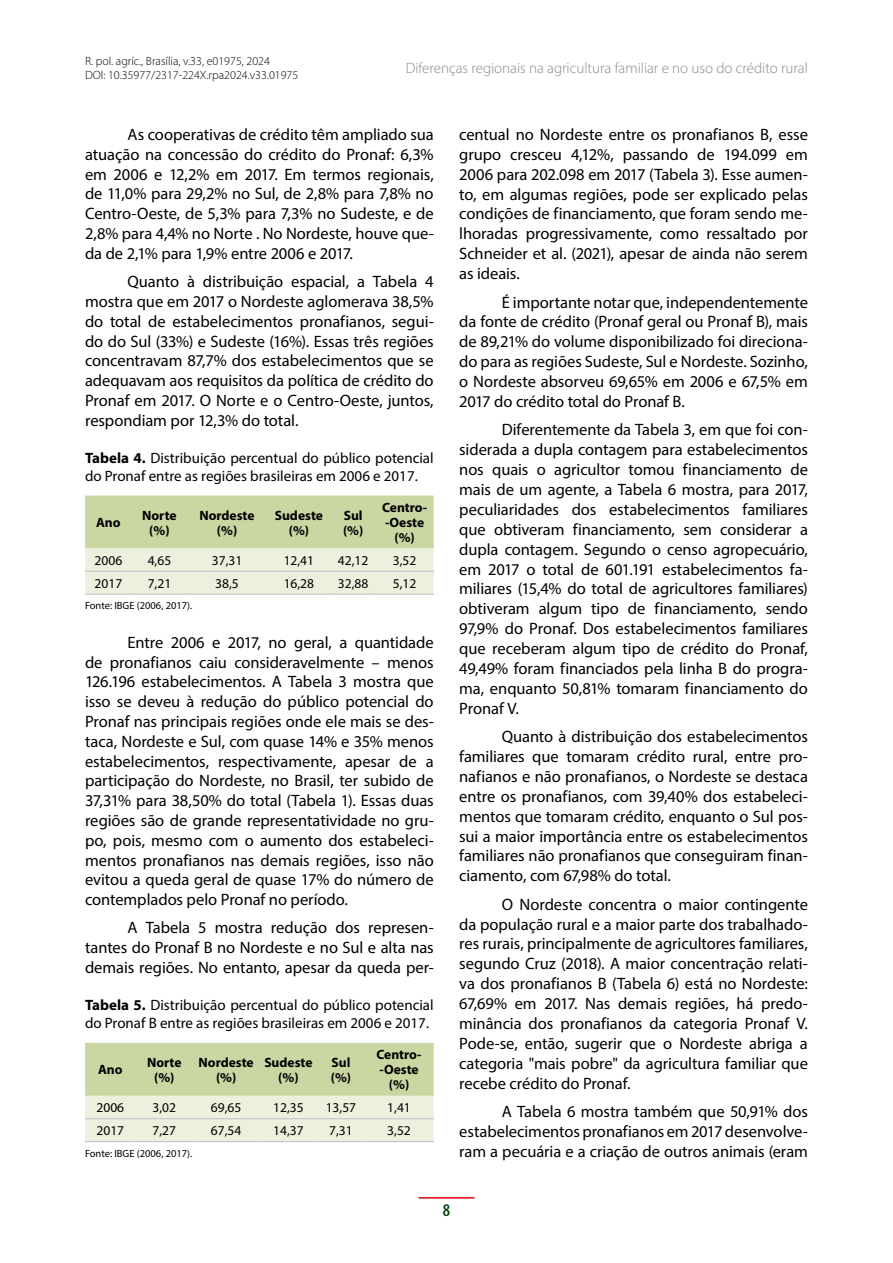
<style>
.page{position:relative;width:893px;height:1263px;background:#fff}
.page>*{position:absolute;margin:0;border:0;box-sizing:border-box;transform-origin:0 0}
.t1{font:600 condensed 18px "Myriad Pro";color:#004510}
.t2{font:16.5px/20px "Myriad Pro";letter-spacing:-.005em;color:#000;text-align:justify}
.t3{font:15px/18px "Myriad Pro";color:#000}
.t4{font:300 15px "Myriad Pro";color:#89878c}
.t5{font:700 13.5px/15px "Myriad Pro";color:#000;text-align:center}
.t6{font:13.5px "Myriad Pro";color:#000}
.t7{font:300 12px/14.4px "Myriad Pro";color:#000}
.t8{font:10.5px "Myriad Pro";color:#000}
.s1{font-weight:700}
</style>
<div class="page">
<hr style="left:418px;top:1197px;width:57px;height:1px;background:#e00209">
<svg style="left:85px;top:495px;width:349px;height:99px;background:#dae2be"></svg>
<hr style="left:85px;top:571px;width:47px;height:1px;background:#c3c5ca">
<hr style="left:132px;top:571px;width:55px;height:1px;background:#c3c5ca">
<hr style="left:187px;top:571px;width:80px;height:1px;background:#c3c5ca">
<hr style="left:267px;top:571px;width:64px;height:1px;background:#c3c5ca">
<hr style="left:331px;top:571px;width:45px;height:1px;background:#c3c5ca">
<hr style="left:376px;top:571px;width:58px;height:1px;background:#c3c5ca">
<hr style="left:85px;top:594px;width:47px;height:1px;background:#c3c5ca">
<hr style="left:132px;top:594px;width:55px;height:1px;background:#c3c5ca">
<hr style="left:187px;top:594px;width:80px;height:1px;background:#c3c5ca">
<hr style="left:267px;top:594px;width:64px;height:1px;background:#c3c5ca">
<hr style="left:331px;top:594px;width:45px;height:1px;background:#c3c5ca">
<hr style="left:376px;top:594px;width:58px;height:1px;background:#c3c5ca">
<svg style="left:85px;top:1043px;width:349px;height:98px;background:#d9e2bd"></svg>
<hr style="left:85px;top:1118px;width:51px;height:1px;background:#c3c5ca">
<hr style="left:136px;top:1118px;width:57px;height:1px;background:#c3c5ca">
<hr style="left:193px;top:1118px;width:66px;height:1px;background:#c3c5ca">
<hr style="left:259px;top:1118px;width:58px;height:1px;background:#c3c5ca">
<hr style="left:317px;top:1118px;width:47px;height:1px;background:#c3c5ca">
<hr style="left:364px;top:1118px;width:70px;height:1px;background:#c3c5ca">
<hr style="left:85px;top:1141px;width:51px;height:1px;background:#c3c5ca">
<hr style="left:136px;top:1141px;width:57px;height:1px;background:#c3c5ca">
<hr style="left:193px;top:1141px;width:66px;height:1px;background:#c3c5ca">
<hr style="left:259px;top:1141px;width:58px;height:1px;background:#c3c5ca">
<hr style="left:317px;top:1141px;width:47px;height:1px;background:#c3c5ca">
<hr style="left:364px;top:1141px;width:70px;height:1px;background:#c3c5ca">
<p class="t7" style="left:85px;top:54px;width:215px">R. pol. agríc., Brasília, v.33, e01975, 2024<br>DOI: 10.35977/2317-224X.rpa2024.v33.01975</p>
<p class="t4" style="left:406px;top:59px;width:404px">Diferenças regionais na agricultura familiar e no uso do crédito rural</p>
<p class="t2" style="left:85px;top:124px;width:350px;text-indent:43px">As cooperativas de crédito têm ampliado sua atuação na concessão do crédito do Pronaf: 6,3% em 2006 e 12,2% em 2017. Em termos regionais, de 11,0% para 29,2% no Sul, de 2,8% para 7,8% no Centro-Oeste, de 5,3% para 7,3% no Sudeste, e de 2,8% para 4,4% no Norte . No Nordeste, houve que&shy;da de 2,1% para 1,9% entre 2006 e 2017.</p>
<p class="t2" style="left:85px;top:271px;width:350px;text-indent:43px">Quanto à distribuição espacial, a Tabela 4 mostra que em 2017 o Nordeste aglomerava 38,5% do total de estabelecimentos pronafianos, segui&shy;do do Sul (33%) e Sudeste (16%). Essas três regiões concentravam 87,7% dos estabelecimentos que se adequavam aos requisitos da política de crédito do Pronaf em 2017. O Norte e o Centro-Oeste, juntos, respondiam por 12,3% do total.</p>
<p class="t3" style="left:85px;top:449px;width:350px"><span class="s1">Tabela 4.</span> Distribuição percentual do público potencial do Pronaf entre as regiões brasileiras em 2006 e 2017.</p>
<p class="t5" style="left:96px;top:515px;width:26px">Ano</p>
<p class="t5" style="left:142px;top:507px;width:36px">Norte (%)</p>
<p class="t5" style="left:200px;top:507px;width:57px">Nordeste (%)</p>
<p class="t5" style="left:275px;top:507px;width:50px">Sudeste (%)</p>
<p class="t5" style="left:343px;top:507px;width:22px;text-align:left">Sul (%)</p>
<p class="t5" style="left:382px;top:499px;width:47px">Centro--Oeste (%)</p>
<p class="t6" style="left:95px;top:552px;width:29px">2006</p>
<p class="t6" style="left:148px;top:552px;width:25px">4,65</p>
<p class="t6" style="left:212px;top:552px;width:32px">37,31</p>
<p class="t6" style="left:284px;top:552px;width:32px">12,41</p>
<p class="t6" style="left:338px;top:552px;width:32px">42,12</p>
<p class="t6" style="left:393px;top:552px;width:25px">3,52</p>
<p class="t6" style="left:95px;top:575px;width:29px">2017</p>
<p class="t6" style="left:148px;top:575px;width:25px">7,21</p>
<p class="t6" style="left:215px;top:575px;width:25px">38,5</p>
<p class="t6" style="left:284px;top:575px;width:32px">16,28</p>
<p class="t6" style="left:338px;top:575px;width:32px">32,88</p>
<p class="t6" style="left:393px;top:575px;width:25px">5,12</p>
<p class="t8" style="left:85px;top:599px;width:109px">Fonte: IBGE (2006, 2017).</p>
<p class="t2" style="left:85px;top:632px;width:350px;text-indent:43px">Entre 2006 e 2017, no geral, a quantidade de pronafianos caiu consideravelmente – menos 126.196 estabelecimentos. A Tabela 3 mostra que isso se deveu à redução do público potencial do Pronaf nas principais regiões onde ele mais se des&shy;taca, Nordeste e Sul, com quase 14% e 35% menos estabelecimentos, respectivamente, apesar de a participação do Nordeste, no Brasil, ter subido de 37,31% para 38,50% do total (Tabela 1). Essas duas regiões são de grande representatividade no gru&shy;po, pois, mesmo com o aumento dos estabeleci&shy;mentos pronafianos nas demais regiões, isso não evitou a queda geral de quase 17% do número de contemplados pelo Pronaf no período.</p>
<p class="t2" style="left:85px;top:918px;width:350px;text-indent:43px">A Tabela 5 mostra redução dos represen&shy;tantes do Pronaf B no Nordeste e no Sul e alta nas demais regiões. No entanto, apesar da queda per-</p>
<p class="t3" style="left:85px;top:996px;width:350px"><span class="s1">Tabela 5.</span> Distribuição percentual do público potencial do Pronaf B entre as regiões brasileiras em 2006 e 2017.</p>
<p class="t5" style="left:98px;top:1062px;width:26px">Ano</p>
<p class="t5" style="left:147px;top:1054px;width:36px">Norte (%)</p>
<p class="t5" style="left:199px;top:1054px;width:57px">Nordeste (%)</p>
<p class="t5" style="left:264px;top:1054px;width:50px">Sudeste (%)</p>
<p class="t5" style="left:331px;top:1054px;width:22px;text-align:left">Sul (%)</p>
<p class="t5" style="left:377px;top:1047px;width:47px">Centro--Oeste (%)</p>
<p class="t6" style="left:96px;top:1099px;width:29px">2006</p>
<p class="t6" style="left:153px;top:1099px;width:25px">3,02</p>
<p class="t6" style="left:211px;top:1099px;width:32px">69,65</p>
<p class="t6" style="left:273px;top:1099px;width:32px">12,35</p>
<p class="t6" style="left:326px;top:1099px;width:32px">13,57</p>
<p class="t6" style="left:387px;top:1099px;width:25px">1,41</p>
<p class="t6" style="left:96px;top:1122px;width:29px">2017</p>
<p class="t6" style="left:153px;top:1122px;width:25px">7,27</p>
<p class="t6" style="left:211px;top:1122px;width:32px">67,54</p>
<p class="t6" style="left:273px;top:1122px;width:32px">14,37</p>
<p class="t6" style="left:329px;top:1122px;width:25px">7,31</p>
<p class="t6" style="left:387px;top:1122px;width:25px">3,52</p>
<p class="t8" style="left:85px;top:1147px;width:109px">Fonte: IBGE (2006, 2017).</p>
<p class="t2" style="left:459px;top:124px;width:350px">centual no Nordeste entre os pronafianos B, esse grupo cresceu 4,12%, passando de 194.099 em 2006 para 202.098 em 2017 (Tabela 3). Esse aumen&shy;to, em algumas regiões, pode ser explicado pelas condições de financiamento, que foram sendo me&shy;lhoradas progressivamente, como ressaltado por Schneider et al. (2021), apesar de ainda não serem as ideais.</p>
<p class="t2" style="left:459px;top:292px;width:350px;text-indent:43px">É importante notar que, independentemente da fonte de crédito (Pronaf geral ou Pronaf B), mais de 89,21% do volume disponibilizado foi direciona&shy;do para as regiões Sudeste, Sul e Nordeste. Sozinho, o Nordeste absorveu 69,65% em 2006 e 67,5% em 2017 do crédito total do Pronaf B.</p>
<p class="t2" style="left:459px;top:420px;width:350px;text-indent:43px">Diferentemente da Tabela 3, em que foi con&shy;siderada a dupla contagem para estabelecimentos nos quais o agricultor tomou financiamento de mais de um agente, a Tabela 6 mostra, para 2017, peculiaridades dos estabelecimentos familiares que obtiveram financiamento, sem considerar a dupla contagem. Segundo o censo agropecuário, em 2017 o total de 601.191 estabelecimentos fa&shy;miliares (15,4% do total de agricultores familiares) obtiveram algum tipo de financiamento, sendo 97,9% do Pronaf. Dos estabelecimentos familiares que receberam algum tipo de crédito do Pronaf, 49,49% foram financiados pela linha B do progra&shy;ma, enquanto 50,81% tomaram financiamento do Pronaf V.</p>
<p class="t2" style="left:459px;top:726px;width:350px;text-indent:43px">Quanto à distribuição dos estabelecimentos familiares que tomaram crédito rural, entre pro&shy;nafianos e não pronafianos, o Nordeste se destaca entre os pronafianos, com 39,40% dos estabeleci&shy;mentos que tomaram crédito, enquanto o Sul pos&shy;sui a maior importância entre os estabelecimentos familiares não pronafianos que conseguiram finan&shy;ciamento, com 67,98% do total.</p>
<p class="t2" style="left:459px;top:894px;width:350px;text-indent:43px">O Nordeste concentra o maior contingente da população rural e a maior parte dos trabalhado&shy;res rurais, principalmente de agricultores familiares, segundo Cruz (2018). A maior concentração relati&shy;va dos pronafianos B (Tabela 6) está no Nordeste:<br>67,69% em 2017. Nas demais regiões, há predo&shy;minância dos pronafianos da categoria Pronaf V.<br>Pode-se, então, sugerir que o Nordeste abriga a categoria "mais pobre" da agricultura familiar que recebe crédito do Pronaf.</p>
<p class="t2" style="left:459px;top:1101px;width:350px;text-indent:43px">A Tabela 6 mostra também que 50,91% dos estabelecimentos pronafianos em 2017 desenvolve&shy;ram a pecuária e a criação de outros animais (eram</p>
<p class="t1" style="left:443px;top:1199px;width:9px">8</p>
</div>
